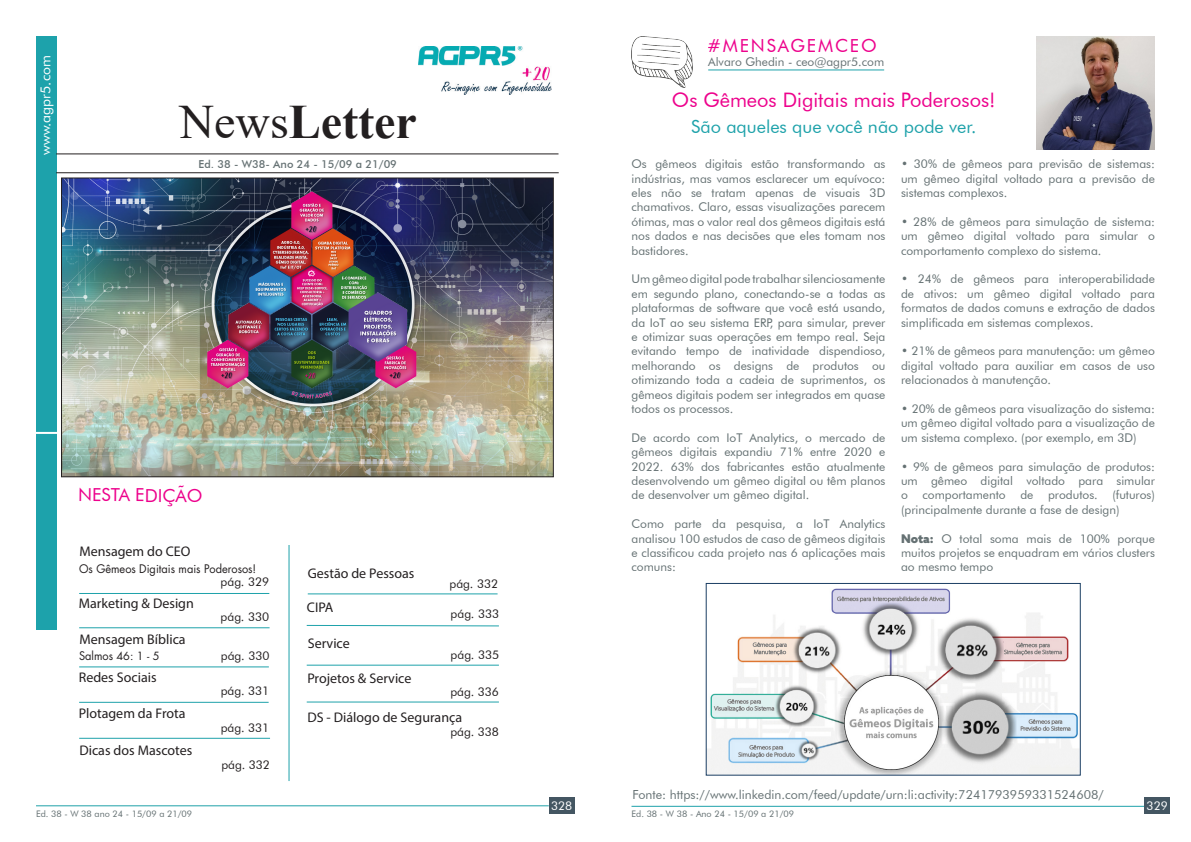
<style>
.page{position:relative;width:1191px;height:842px;background:#fff}
.page>*{position:absolute;margin:0;border:0;box-sizing:border-box;transform-origin:0 0}
.t1{font:700 48px "Times New Roman";color:#231f20}
.t2{font:20px "Futura BT";color:#ed028c}
.t3{font:18px "Futura BT";color:#1ea2aa}
.t4{font:18px "Futura BT";letter-spacing:.1em;color:#ed028c}
.t5{font:14px "Myriad Pro";color:#231f20}
.t6{font:14px "Futura BT";color:#fff}
.t7{font:12.5px "Futura BT";color:#657173}
.t8{font:12px/14.4px "Futura BT";color:#657173;text-align:justify}
.t9{font:12px "Futura BT";color:#231f20}
.t10{font:12px "Futura BT";color:#fff}
.t11{font:11.6px "Futura";color:#231f20;scale:.95 1}
.t12{font:500 11px "Futura BT";color:#657173}
.t13{font:9px "Futura BT";color:#657173}
.s1{font-weight:400}
.s2{font-size:11px}
.s3{font-family:"Azo Sans";font-weight:900}
</style>
<div class="page">
<hr style="left:631px;top:806px;width:524px;height:1px;background:#1ea2aa">
<div style="left:1144px;top:798px;width:26px;height:16px;background:#445662"></div>
<div style="left:549px;top:798px;width:25px;height:16px;background:#445662"></div>
<div style="left:36px;top:36px;width:20px;height:594px;background:#1da2ab"></div>
<img style="left:418px;top:46px;width:133px;height:49px">
<hr style="left:79px;top:593px;width:190px;height:1px;background:#1ea2aa">
<hr style="left:79px;top:666px;width:190px;height:1px;background:#1ea2aa">
<hr style="left:79px;top:627px;width:190px;height:1px;background:#1ea2aa">
<hr style="left:79px;top:738px;width:191px;height:1px;background:#1ea2aa">
<hr style="left:308px;top:593px;width:189px;height:1px;background:#1ea2aa">
<hr style="left:79px;top:702px;width:190px;height:1px;background:#1ea2aa">
<hr style="left:307px;top:701px;width:192px;height:1px;background:#1ea2aa">
<hr style="left:307px;top:665px;width:192px;height:1px;background:#1ea2aa">
<svg style="left:306px;top:624px;width:193px;height:3px"></svg>
<hr style="left:56px;top:153px;width:502px;height:1px;background:#231f20">
<hr style="left:56px;top:172px;width:503px;height:1px;background:#231f20">
<hr style="left:288px;top:545px;width:1px;height:236px;background:#1ea2aa">
<hr style="left:33px;top:432px;width:38px;height:2px;background:#fff">
<img style="left:63px;top:179px;width:489px;height:296px">
<div style="left:61px;top:177px;width:493px;height:300px;border:1px solid #231f20"></div>
<img style="left:204px;top:183px;width:219px;height:220px">
<hr style="left:36px;top:805px;width:513px;height:1px;background:#1fa1a9">
<img style="left:1036px;top:36px;width:119px;height:114px">
<hr style="left:708px;top:69px;width:176px;height:1px;background:#1ea2aa">
<img style="left:631px;top:37px;width:61px;height:51px">
<img style="left:707px;top:588px;width:371px;height:186px">
<div style="left:705px;top:583px;width:375px;height:193px;border:1px solid #1b3e63"></div>
<p class="t6" style="left:37px;top:155px;width:101px;rotate:-90deg">www.agpr5.com</p>
<p class="t1" style="left:179px;top:87px;width:239px"><span class="s1">News</span>Letter</p>
<p class="t12" style="left:198px;top:158px;width:200px">Ed. 38 - W38- Ano 24 - 15/09 a 21/09</p>
<p class="t4" style="left:79px;top:483px;width:125px;rotate:1deg">NESTA EDIÇÃO</p>
<p class="t5" style="left:79px;top:542px;width:113px">Mensagem do CEO</p>
<p class="t11" style="left:79px;top:560px;width:188px">Os Gêmeos Digitais mais Poderosos!</p>
<p class="t9" style="left:221px;top:574px;width:50px">pág. 329</p>
<p class="t5" style="left:308px;top:564px;width:108px">Gestão de Pessoas</p>
<p class="t5" style="left:79px;top:595px;width:116px">Marketing &amp; Design</p>
<p class="t11" style="left:79px;top:648px;width:86px">Salmos <span class="s2">46: 1 - 5</span></p>
<p class="t5" style="left:307px;top:599px;width:28px">CIPA</p>
<p class="t9" style="left:221px;top:610px;width:50px">pág. 330</p>
<p class="t5" style="left:79px;top:630px;width:108px">Mensagem Bíblica</p>
<p class="t5" style="left:79px;top:668px;width:79px">Redes Sociais</p>
<p class="t5" style="left:307px;top:670px;width:106px">Projetos &amp; Service</p>
<p class="t5" style="left:308px;top:635px;width:44px">Service</p>
<p class="t9" style="left:221px;top:648px;width:50px">pág. 330</p>
<p class="t9" style="left:221px;top:683px;width:50px">pág. 331</p>
<p class="t9" style="left:449px;top:576px;width:50px">pág. 332</p>
<p class="t9" style="left:450px;top:607px;width:50px">pág. 333</p>
<p class="t9" style="left:450px;top:647px;width:50px">pág. 335</p>
<p class="t9" style="left:450px;top:684px;width:50px">pág. 336</p>
<p class="t5" style="left:79px;top:705px;width:108px">Plotagem da Frota</p>
<p class="t5" style="left:79px;top:741px;width:114px">Dicas dos Mascotes</p>
<p class="t13" style="left:36px;top:808px;width:158px">Ed. 38 - W 38 ano 24 - 15/09 a 21/09</p>
<p class="t9" style="left:221px;top:720px;width:50px">pág. 331</p>
<p class="t9" style="left:221px;top:757px;width:50px">pág. 332</p>
<p class="t5" style="left:307px;top:709px;width:156px">DS - Diálogo de Segurança</p>
<p class="t9" style="left:450px;top:725px;width:50px">pág. 338</p>
<p class="t10" style="left:551px;top:798px;width:23px">328</p>
<p class="t4" style="left:707px;top:34px;width:171px">#MENSAGEMCEO</p>
<p class="t8" style="left:708px;top:54px;width:177px">Alvaro Ghedin - ceo@agpr5.com</p>
<p class="t2" style="left:672px;top:88px;width:325px">Os Gêmeos Digitais mais Poderosos!</p>
<p class="t3" style="left:691px;top:115px;width:286px">São aqueles que você não pode ver.</p>
<p class="t8" style="left:631px;top:157px;width:255px">Os gêmeos digitais estão transformando as indústrias, mas vamos esclarecer um equívoco: eles não se tratam apenas de visuais 3D chamativos. Claro, essas visualizações parecem ótimas, mas o valor real dos gêmeos digitais está nos dados e nas decisões que eles tomam nos bastidores.</p>
<p class="t8" style="left:631px;top:272px;width:255px">Um gêmeo digital pode trabalhar silenciosamente em segundo plano, conectando-se a todas as plataformas de software que você está usando, da IoT ao seu sistema ERP, para simular, prever e otimizar suas operações em tempo real. Seja evitando tempo de inatividade dispendioso, melhorando os designs de produtos ou otimizando toda a cadeia de suprimentos, os gêmeos digitais podem ser integrados em quase todos os processos.</p>
<p class="t8" style="left:631px;top:430px;width:255px">De acordo com IoT Analytics, o mercado de gêmeos digitais expandiu 71% entre 2020 e 2022. 63% dos fabricantes estão atualmente desenvolvendo um gêmeo digital ou têm planos de desenvolver um gêmeo digital.</p>
<p class="t8" style="left:631px;top:517px;width:255px">Como parte da pesquisa, a IoT Analytics analisou 100 estudos de caso de gêmeos digitais e classificou cada projeto nas 6 aplicações mais comuns:</p>
<p class="t8" style="left:901px;top:157px;width:255px">• 30% de gêmeos para previsão de sistemas: um gêmeo digital voltado para a previsão de sistemas complexos.</p>
<p class="t8" style="left:901px;top:214px;width:255px">• 28% de gêmeos para simulação de sistema: um gêmeo digital voltado para simular o comportamento complexo do sistema.</p>
<p class="t8" style="left:901px;top:272px;width:255px">• 24% de gêmeos para interoperabilidade de ativos: um gêmeo digital voltado para formatos de dados comuns e extração de dados simplificada em sistemas complexos.</p>
<p class="t8" style="left:901px;top:344px;width:255px">• 21% de gêmeos para manutenção: um gêmeo digital voltado para auxiliar em casos de uso relacionados à manutenção.</p>
<p class="t8" style="left:901px;top:401px;width:255px">• 20% de gêmeos para visualização do sistema: um gêmeo digital voltado para a visualização de um sistema complexo. (por exemplo, em 3D)</p>
<p class="t8" style="left:901px;top:459px;width:255px">• 9% de gêmeos para simulação de produtos: um gêmeo digital voltado para simular o comportamento de produtos. (futuros) (principalmente durante a fase de design)</p>
<p class="t8" style="left:901px;top:531px;width:255px"><span class="s3">Nota:</span> O total soma mais de 100% porque muitos projetos se enquadram em vários clusters ao mesmo tempo</p>
<p class="t7" style="left:632px;top:787px;width:472px">Fonte: https://www.linkedin.com/feed/update/urn:li:activity:7241793959331524608/</p>
<p class="t13" style="left:631px;top:808px;width:164px">Ed. 38 - W 38 - Ano 24 - 15/09 a 21/09</p>
<p class="t10" style="left:1146px;top:798px;width:23px">329</p>
</div>
